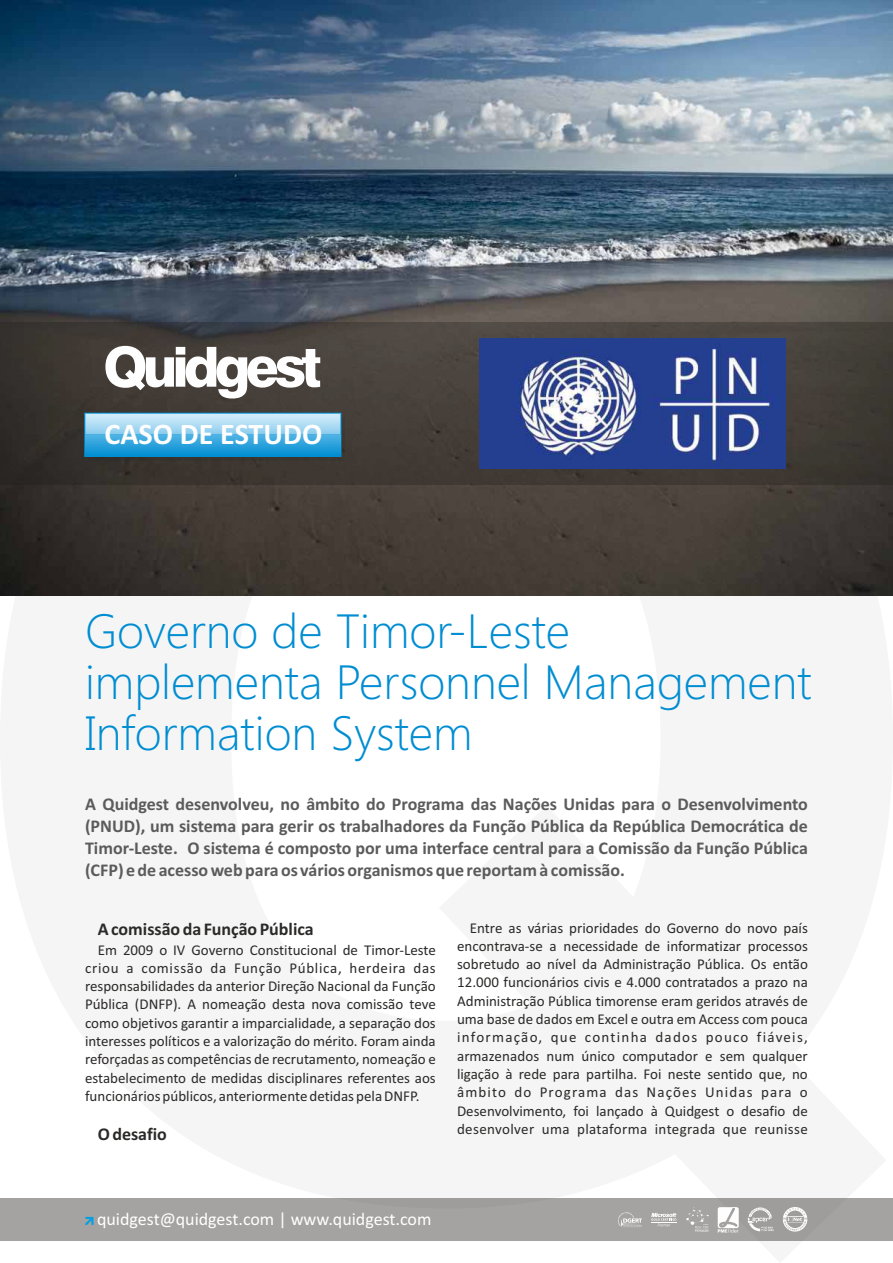
<style>
.page{position:relative;width:893px;height:1263px;background:#fff}
.page>*{position:absolute;margin:0;border:0;box-sizing:border-box;transform-origin:0 0}
.t1{font:300 48px/51.2px "Segoe UI";color:#008dd2}
.t2{font:700 30px "Calibri";color:#fefefe}
.t3{font:700 18px/21.9px "Calibri";color:#5b5b5b;text-align:justify}
.t4{font:18px "Calibri";color:#fff}
.t5{font:700 18px "Calibri";color:#2b2a29}
.t6{font:15px/18.3px "Calibri";color:#2b2a29;text-align:justify}
</style>
<div class="page">
<img style="left:0;top:0;width:893px;height:595px">
<div style="left:0;top:1198px;width:893px;height:43px;background:#a4a3a2"></div>
<svg style="left:85px;top:1217px;width:9px;height:8px"></svg>
<svg style="left:718px;top:1207px;width:21px;height:25px"></svg>
<svg style="left:618px;top:1212px;width:24px;height:15px"></svg>
<svg style="left:686px;top:1207px;width:23px;height:25px"></svg>
<svg style="left:783px;top:1207px;width:24px;height:24px"></svg>
<svg style="left:748px;top:1207px;width:26px;height:24px"></svg>
<svg style="left:651px;top:1213px;width:26px;height:13px"></svg>
<div style="left:0;top:322px;width:893px;height:162px;background:#1c1b17;opacity:.3"></div>
<svg style="left:105px;top:346px;width:215px;height:52px"></svg>
<div style="left:89px;top:418px;width:256px;height:42px;background:#1c1b17;opacity:.1"></div>
<div style="left:84px;top:413px;width:257px;height:44px;border:2px solid #008dd2"></div>
<svg style="left:85px;top:435px;width:256px;height:21px;background:#28a0db"></svg>
<svg style="left:85px;top:413px;width:256px;height:22px;background:#a7d8f2"></svg>
<img style="left:479px;top:338px;width:307px;height:130px">
<h2 class="t2" style="left:104px;top:422px;width:219px">CASO DE ESTUDO</h2>
<h1 class="t1" style="left:85px;top:610px;width:728px">Governo de Timor-Leste implementa Personnel Management<br>Information System</h1>
<p class="t3" style="left:85px;top:794px;width:724px">A Quidgest desenvolveu, no âmbito do Programa das Nações Unidas para o Desenvolvimento (PNUD), um sistema para gerir os trabalhadores da Função Pública da República Democrática de Timor-Leste. O sistema é composto por uma interface central para a Comissão da Função Pública (CFP) e de acesso web para os vários organismos que reportam à comissão.</p>
<p class="t5" style="left:98px;top:922px;width:217px">A comissão da Função Pública</p>
<p class="t6" style="left:85px;top:941px;width:352px;text-indent:13px">Em 2009 o IV Governo Constitucional de Timor-Leste criou a comissão da Função Pública, herdeira das responsabilidades da anterior Direção Nacional da Função Pública (DNFP). A nomeação desta nova comissão teve como objetivos garantir a imparcialidade, a separação dos interesses políticos e a valorização do mérito. Foram ainda reforçadas as competências de recrutamento, nomeação e estabelecimento de medidas disciplinares referentes aos funcionários públicos, anteriormente detidas pela DNFP.</p>
<p class="t5" style="left:98px;top:1127px;width:71px">O desafio</p>
<p class="t6" style="left:457px;top:920px;width:352px;text-indent:13px">Entre as várias prioridades do Governo do novo país encontrava-se a necessidade de informatizar processos sobretudo ao nível da Administração Pública. Os então 12.000 funcionários civis e 4.000 contratados a prazo na Administração Pública timorense eram geridos através de uma base de dados em Excel e outra em Access com pouca informação, que continha dados pouco fiáveis, armazenados num único computador e sem qualquer ligação à rede para partilha. Foi neste sentido que, no âmbito do Programa das Nações Unidas para o Desenvolvimento, foi lançado à Quidgest o desafio de desenvolver uma plataforma integrada que reunisse</p>
<p class="t4" style="left:97px;top:1212px;width:336px">quidgest@quidgest.com | www.quidgest.com</p>
</div>
